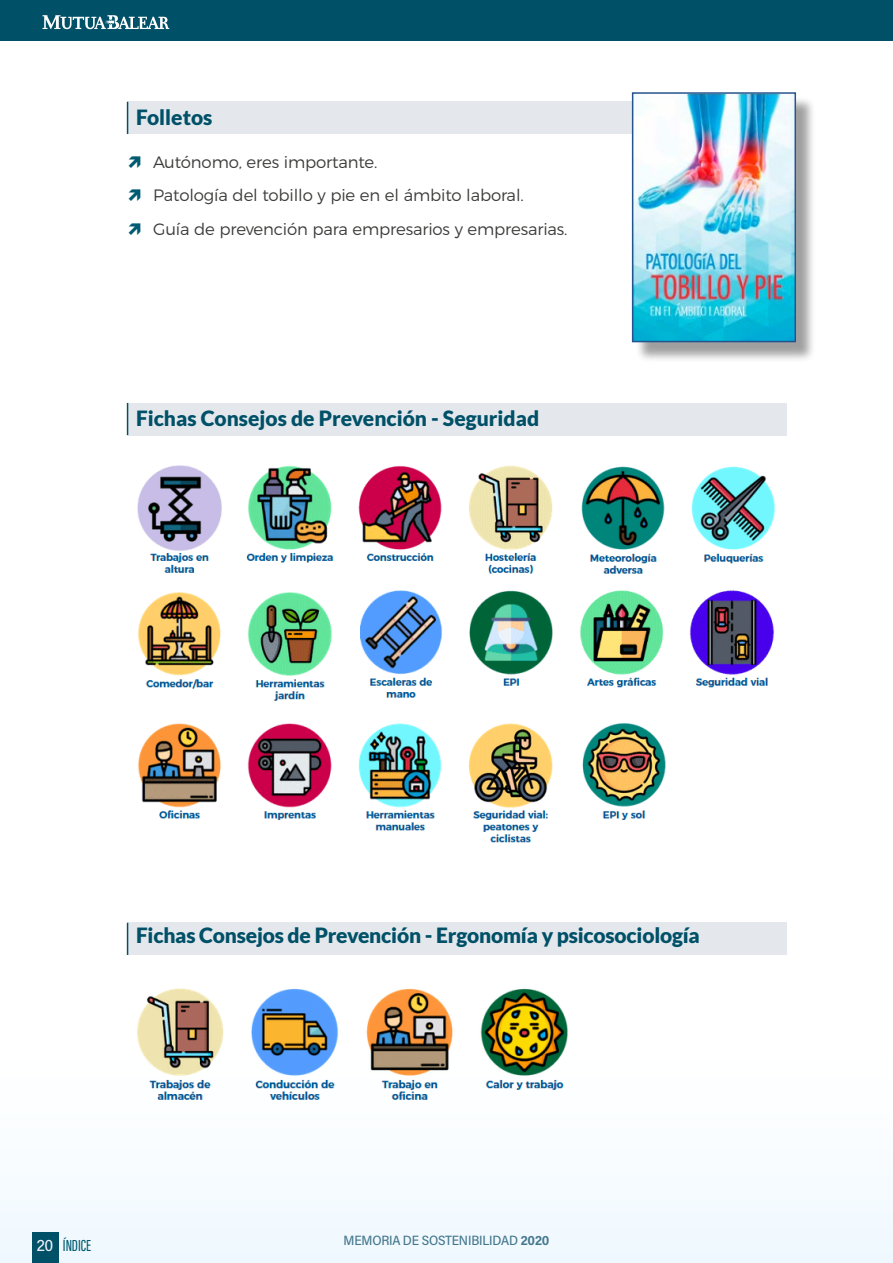
<style>
.page{position:relative;width:893px;height:1263px;background:#fff}
.page>*{position:absolute;margin:0;border:0;box-sizing:border-box;transform-origin:0 0}
.Subapartados{font:900 21px "Lato";letter-spacing:-.01em;color:#005067}
.t1{font:300 16.5px "Montserrat";letter-spacing:-.01em;color:#3c3c3b}
.t2{font:16.5px "Acumin Variable Concept";letter-spacing:-.005em;color:#005b72}
.t3{font:13.5px "Acumin Variable Concept";letter-spacing:-.015em;color:#44778d}
.s1{color:#edf1f9}
</style>
<div class="page">
<div style="left:128px;top:102px;width:659px;height:32px;background:#e4e8ed"></div>
<hr style="left:127px;top:102px;width:1px;height:32px;background:#005067">
<div style="left:128px;top:403px;width:659px;height:32px;background:#e4e8ed"></div>
<hr style="left:127px;top:403px;width:1px;height:32px;background:#005067">
<div style="left:128px;top:923px;width:659px;height:32px;background:#e4e8ed"></div>
<hr style="left:127px;top:923px;width:1px;height:32px;background:#005067">
<div style="left:0;top:0;width:893px;height:41px;background:#005067"></div>
<svg style="left:43px;top:15px;width:126px;height:14px"></svg>
<div style="left:32px;top:1232px;width:26px;height:31px;background:#005067"></div>
<div style="left:635px;top:96px;width:182px;height:267px;background:#000;opacity:.38"></div>
<img style="left:635px;top:95px;width:158px;height:244px">
<div style="left:632px;top:92px;width:164px;height:250px;border:2px solid #25548d"></div>
<img style="left:137px;top:465px;width:638px;height:378px">
<img style="left:137px;top:988px;width:431px;height:112px">
<p class="Subapartados" style="left:136px;top:105px;width:78px">Folletos</p>
<p class="t1" style="left:153px;top:149px;width:226px">Autónomo, eres importante.</p>
<p class="t1" style="left:153px;top:183px;width:372px">Patología del tobillo y pie en el ámbito laboral.</p>
<p class="t1" style="left:153px;top:216px;width:416px">Guía de prevención para empresarios y empresarias.</p>
<p class="Subapartados" style="left:136px;top:406px;width:405px">Fichas Consejos de Prevención - Seguridad</p>
<p class="Subapartados" style="left:136px;top:923px;width:565px">Fichas Consejos de Prevención - Ergonomía y psicosociología</p>
<p class="t2" style="left:37px;top:1234px;width:56px"><span class="s1">20</span> ÍNDICE</p>
<p class="t3" style="left:344px;top:1231px;width:207px">MEMORIA DE SOSTENIBILIDAD 2020</p>
</div>
